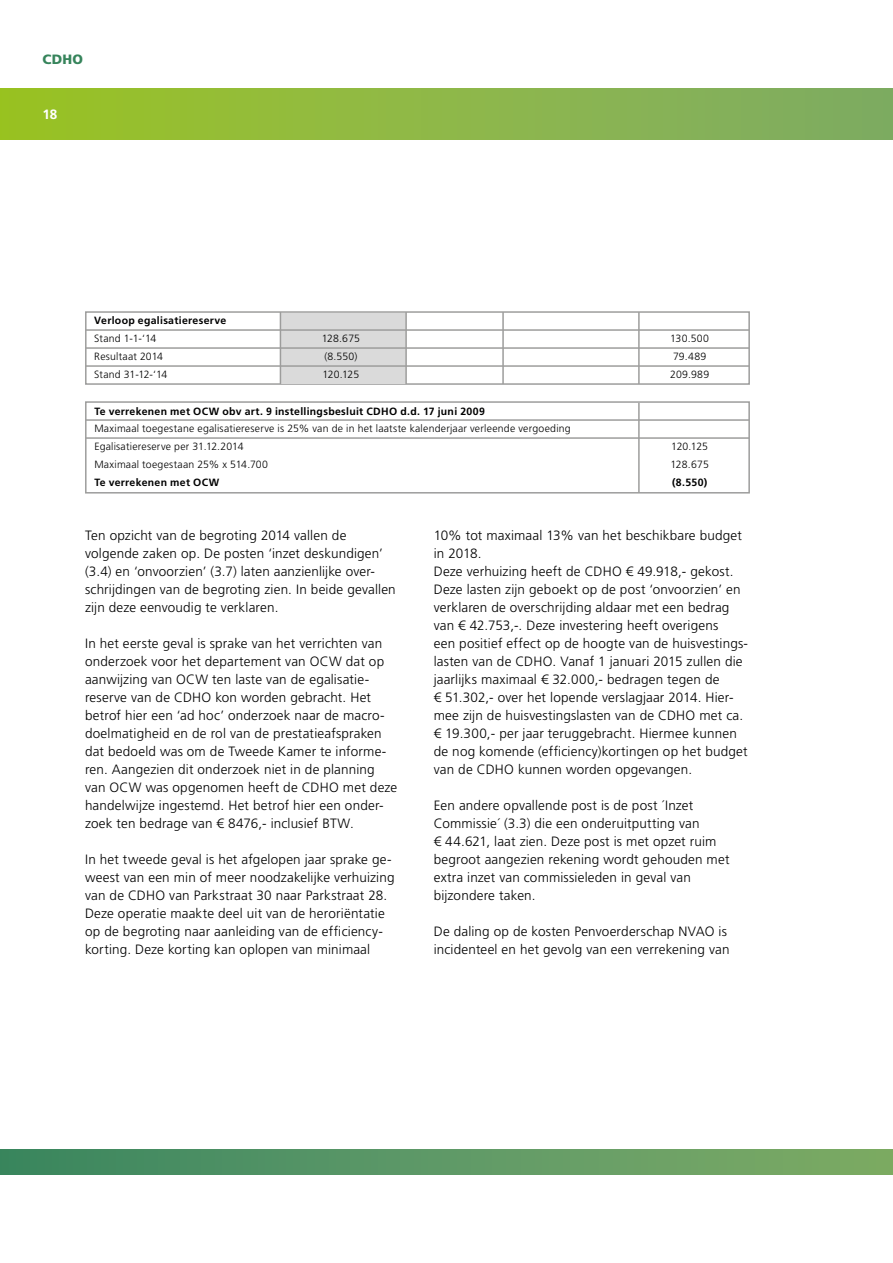
<style>
.page{position:relative;width:893px;height:1263px;background:#fff}
.page>*{position:absolute;margin:0;border:0;box-sizing:border-box;transform-origin:0 0}
.t1{font:300 13.5px/18px "Frutiger LT Std";letter-spacing:.01em;color:#000}
.t2{font:900 13.5px "Frutiger LT Std";color:#36845b}
.t3{font:700 13.5px "Frutiger LT Std";color:#fff}
.t4{font:300 10.5px/18px "Frutiger LT Std";letter-spacing:.02em;color:#000}
.t5{font:700 10.5px "Frutiger LT Std";letter-spacing:.03em;color:#000}
.t6{font:300 10.5px "Frutiger LT Std";color:#000}
</style>
<div class="page">
<div style="left:0;top:89px;width:893px;height:50px;background:linear-gradient(to right,#9bc325,#7fac66)"></div>
<div style="left:0;top:1149px;width:893px;height:25px;background:linear-gradient(to right,#3b8662,#7fac67)"></div>
<div style="left:85px;top:401px;width:665px;height:92px;border:2px solid #9d9d9c"></div>
<div style="left:85px;top:311px;width:665px;height:74px;border:2px solid #9d9d9c"></div>
<div style="left:281px;top:313px;width:124px;height:70px;background:#dadada"></div>
<hr style="left:86px;top:329px;width:663px;height:2px;background:#9d9d9c">
<hr style="left:86px;top:347px;width:663px;height:2px;background:#9d9d9c">
<hr style="left:86px;top:365px;width:663px;height:2px;background:#9d9d9c">
<hr style="left:86px;top:419px;width:663px;height:2px;background:#9d9d9c">
<hr style="left:86px;top:437px;width:663px;height:2px;background:#9d9d9c">
<hr style="left:638px;top:312px;width:2px;height:72px;background:#9d9d9c">
<hr style="left:638px;top:403px;width:2px;height:90px;background:#9d9d9c">
<hr style="left:502px;top:312px;width:2px;height:72px;background:#9d9d9c">
<hr style="left:405px;top:312px;width:2px;height:72px;background:#9d9d9c">
<hr style="left:280px;top:312px;width:1px;height:72px;background:#9d9d9c">
<p class="t2" style="left:43px;top:51px;width:42px">CDHO</p>
<p class="t3" style="left:43px;top:106px;width:16px">18</p>
<p class="t5" style="left:94px;top:314px;width:133px">Verloop egalisatiereserve</p>
<p class="t4" style="left:94px;top:329px;width:64px">Stand 1-1-‘14</p>
<p class="t4" style="left:322px;top:329px;width:40px">128.675</p>
<p class="t4" style="left:670px;top:329px;width:40px">130.500</p>
<p class="t4" style="left:94px;top:347px;width:70px">Resultaat 2014</p>
<p class="t4" style="left:324px;top:347px;width:35px">(8.550)</p>
<p class="t4" style="left:673px;top:347px;width:35px">79.489</p>
<p class="t6" style="left:94px;top:368px;width:75px">Stand 31-12-‘14</p>
<p class="t4" style="left:323px;top:365px;width:38px">120.125</p>
<p class="t4" style="left:670px;top:365px;width:41px">209.989</p>
<p class="t5" style="left:94px;top:405px;width:392px">Te verrekenen met OCW obv art. 9 instellingsbesluit CDHO d.d. 17 juni 2009</p>
<p class="t4" style="left:94px;top:419px;width:478px">Maximaal toegestane egalisatiereserve is 25% van de in het laatste kalenderjaar verleende vergoeding<br>Egalisatiereserve per 31.12.2014</p>
<p class="t4" style="left:671px;top:437px;width:38px">120.125</p>
<p class="t4" style="left:94px;top:455px;width:175px">Maximaal toegestaan 25% x 514.700</p>
<p class="t4" style="left:670px;top:455px;width:40px">128.675</p>
<p class="t5" style="left:94px;top:476px;width:126px">Te verrekenen met OCW</p>
<p class="t5" style="left:672px;top:476px;width:37px">(8.550)</p>
<p class="t1" style="left:85px;top:527px;width:312px">Ten opzicht van de begroting 2014 vallen de volgende zaken op. De posten ‘inzet deskundigen’ (3.4) en ‘onvoorzien’ (3.7) laten aanzienlijke over&shy;schrijdingen van de begroting zien. In beide gevallen zijn deze eenvoudig te verklaren.</p>
<p class="t1" style="left:85px;top:635px;width:314px">In het eerste geval is sprake van het verrichten van onderzoek voor het departement van OCW dat op aanwijzing van OCW ten laste van de egalisatie&shy;reserve van de CDHO kon worden gebracht. Het betrof hier een ‘ad hoc’ onderzoek naar de macro&shy;doelmatigheid en de rol van de prestatieafspraken dat bedoeld was om de Tweede Kamer te informe&shy;ren. Aangezien dit onderzoek niet in de planning van OCW was opgenomen heeft de CDHO met deze handelwijze ingestemd. Het betrof hier een onder&shy;zoek ten bedrage van € 8476,- inclusief BTW.</p>
<p class="t1" style="left:85px;top:850px;width:311px">In het tweede geval is het afgelopen jaar sprake ge&shy;weest van een min of meer noodzakelijke verhuizing van de CDHO van Parkstraat 30 naar Parkstraat 28.<br>Deze operatie maakte deel uit van de heroriëntatie op de begroting naar aanleiding van de efficiency&shy;korting. Deze korting kan oplopen van minimaal</p>
<p class="t1" style="left:434px;top:526px;width:316px">10% tot maximaal 13% van het beschikbare budget in 2018.<br>Deze verhuizing heeft de CDHO € 49.918,- gekost.<br>Deze lasten zijn geboekt op de post ‘onvoorzien’ en verklaren de overschrijding aldaar met een bedrag van € 42.753,-. Deze investering heeft overigens<br>een positief effect op de hoogte van de huisvestings&shy;lasten van de CDHO. Vanaf 1 januari 2015 zullen die jaarlijks maximaal € 32.000,- bedragen tegen de<br>€ 51.302,- over het lopende verslagjaar 2014. Hier&shy;mee zijn de huisvestingslasten van de CDHO met ca. € 19.300,- per jaar teruggebracht. Hiermee kunnen de nog komende (efficiency)kortingen op het budget van de CDHO kunnen worden opgevangen.</p>
<p class="t1" style="left:434px;top:796px;width:297px">Een andere opvallende post is de post ´Inzet Commissie´ (3.3) die een onderuitputting van<br>€ 44.621, laat zien. Deze post is met opzet ruim begroot aangezien rekening wordt gehouden met extra inzet van commissieleden in geval van bijzondere taken.</p>
<p class="t1" style="left:434px;top:922px;width:297px">De daling op de kosten Penvoerderschap NVAO is incidenteel en het gevolg van een verrekening van</p>
</div>
